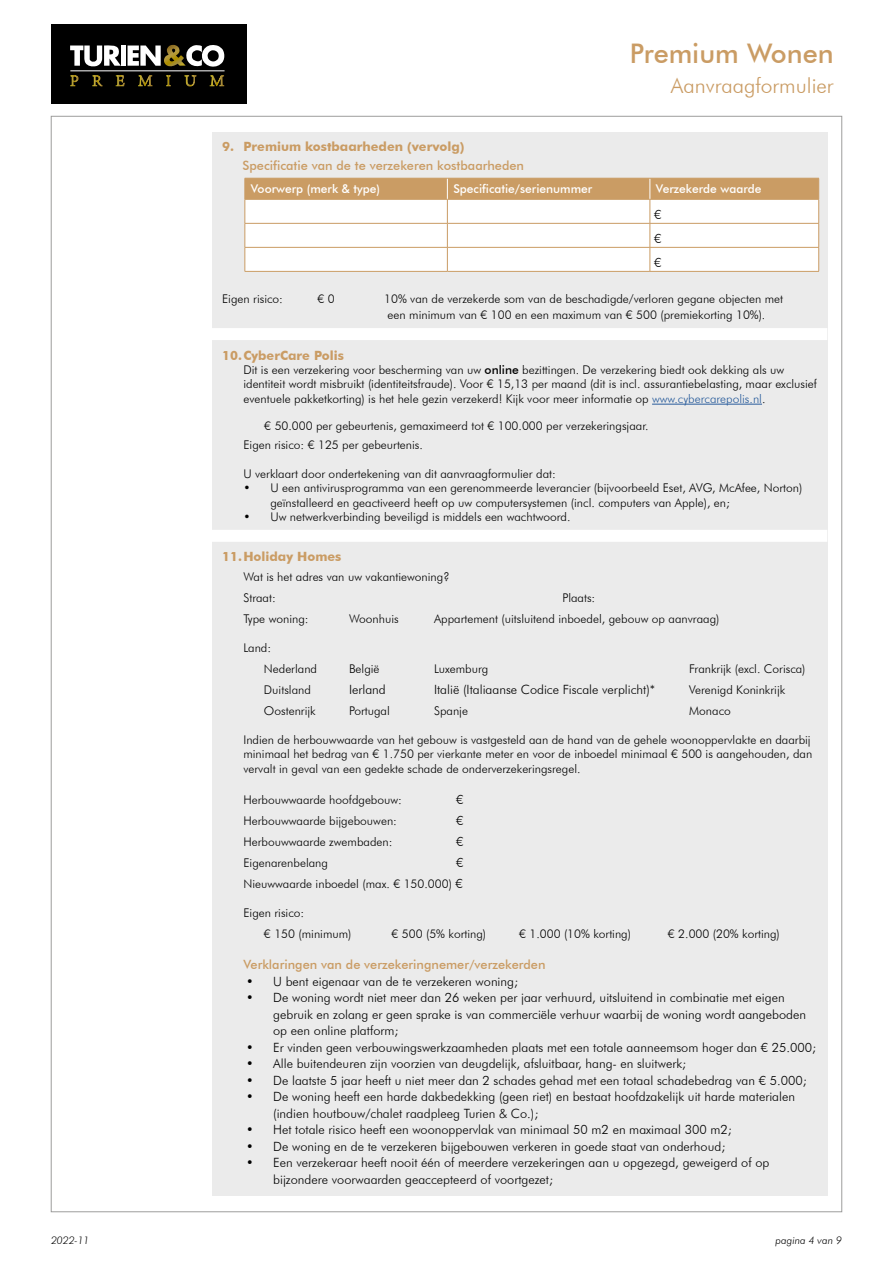
<style>
.page{position:relative;width:893px;height:1263px;background:#fff}
.page>*{position:absolute;margin:0;border:0;box-sizing:border-box;transform-origin:0 0}
.t1{font:500 27px "Futura BT";color:#ca9c64}
.t2{font:300 21px "Futura BT";color:#ca9c64}
.t3{font:300 12.75px/16.5px "Futura BT";color:#000}
.t4{font:500 12.75px "Futura BT";color:#ca9c64}
.t5{font:700 12.75px "Futura BT";color:#ca9c64}
.t6{font:300 12px/14.4px "Futura BT";color:#000}
.t7{font:500 12px "Futura BT";color:#fff}
.t8{font:italic 300 10.5px "Futura BT";color:#000}
.s1{font-weight:500}
.s2{color:#275b9b}
.s3{font-size:12.75px}
</style>
<div class="page">
<div style="left:212px;top:133px;width:616px;height:1063px;background:#ebebeb"></div>
<div style="left:51px;top:24px;width:195px;height:80px;background:#000"></div>
<hr style="left:70px;top:71px;width:155px;height:1px;background:#fff">
<svg style="left:70px;top:44px;width:154px;height:43px"></svg>
<div style="left:209px;top:328px;width:618px;height:12px;background:#fff"></div>
<hr style="left:652px;top:404px;width:110px;height:1px;background:#275b9b">
<div style="left:209px;top:530px;width:618px;height:12px;background:#fff"></div>
<hr style="left:245px;top:271px;width:202px;height:1px;background:#ca9c64">
<hr style="left:447px;top:271px;width:203px;height:1px;background:#ca9c64">
<hr style="left:650px;top:271px;width:169px;height:1px;background:#ca9c64">
<svg style="left:245px;top:178px;width:574px;height:93px;background:#f1e5d6"></svg>
<h1 class="t1" style="left:630px;top:37px;width:205px">Premium Wonen</h1>
<h2 class="t2" style="left:671px;top:73px;width:164px">Aanvraagformulier</h2>
<p class="t5" style="left:222px;top:139px;width:244px">9. Premium kostbaarheden (vervolg)</p>
<p class="t4" style="left:243px;top:158px;width:283px">Specificatie van de te verzekeren kostbaarheden</p>
<p class="t7" style="left:251px;top:182px;width:131px">Voorwerp (merk &amp; type)</p>
<p class="t7" style="left:453px;top:182px;width:140px">Specificatie/serienummer</p>
<p class="t7" style="left:656px;top:182px;width:107px">Verzekerde waarde</p>
<p class="t3" style="left:654px;top:202px;width:9px;line-height:24px;text-align:justify">€ € €</p>
<p class="t6" style="left:222px;top:291px;width:62px">Eigen risico:</p>
<p class="t6" style="left:317px;top:291px;width:19px">€ 0</p>
<p class="t6" style="left:384px;top:290px;width:400px;line-height:16.5px">10% van de verzekerde som van de beschadigde/verloren gegane objecten met een minimum van € 100 en een maximum van € 500 (premiekorting 10%).</p>
<p class="t5" style="left:222px;top:347px;width:123px">10.CyberCare Polis</p>
<p class="t6" style="left:243px;top:362px;width:575px">Dit is een verzekering voor bescherming van uw <span class="s1">online</span> bezittingen. De verzekering biedt ook dekking als uw identiteit wordt misbruikt (identiteitsfraude). Voor € 15,13 per maand (dit is incl. assurantiebelasting, maar exclusief eventuele pakketkorting) is het hele gezin verzekerd! Kijk voor meer informatie op <span class="s2">www.cybercarepolis.nl</span>.</p>
<p class="t6" style="left:243px;top:416px;width:406px;line-height:19.5px;text-indent:21px">€ 50.000 per gebeurtenis, gemaximeerd tot € 100.000 per verzekeringsjaar.<br>Eigen risico: € 125 per gebeurtenis.</p>
<p class="t6" style="left:243px;top:466px;width:314px">U verklaart door ondertekening van dit aanvraagformulier dat:</p>
<p class="t6" style="left:270px;top:481px;width:533px;text-indent:-27px">• U een antivirusprogramma van een gerenommeerde leverancier (bijvoorbeeld Eset, AVG, McAfee, Norton) geïnstalleerd en geactiveerd heeft op uw computersystemen (incl. computers van Apple), en;</p>
<p class="t6" style="left:243px;top:509px;width:329px">• Uw netwerkverbinding beveiligd is middels een wachtwoord.</p>
<p class="t5" style="left:222px;top:549px;width:121px">11.Holiday Homes</p>
<p class="t6" style="left:243px;top:566px;width:208px;line-height:21px">Wat is het adres van uw vakantiewoning?<br>Straat:</p>
<p class="t6" style="left:562px;top:590px;width:35px">Plaats:</p>
<p class="t6" style="left:243px;top:611px;width:67px">Type woning:</p>
<p class="t6" style="left:349px;top:611px;width:51px">Woonhuis</p>
<p class="t6" style="left:434px;top:611px;width:287px">Appartement (uitsluitend inboedel, gebouw op aanvraag)</p>
<p class="t6" style="left:264px;top:637px;width:55px;line-height:21px;text-indent:-21px">Land:<br>Nederland</p>
<p class="t6" style="left:349px;top:661px;width:32px">België</p>
<p class="t6" style="left:434px;top:661px;width:56px">Luxemburg</p>
<p class="t6" style="left:689px;top:661px;width:118px">Frankrijk (excl. Corisca)</p>
<p class="t6" style="left:264px;top:682px;width:48px">Duitsland</p>
<p class="t3" style="left:349px;top:681px;width:38px">Ierland</p>
<p class="t3" style="left:434px;top:681px;width:223px">Italië (Italiaanse Codice Fiscale verplicht)*</p>
<p class="t6" style="left:689px;top:682px;width:98px">Verenigd Koninkrijk</p>
<p class="t6" style="left:264px;top:703px;width:53px">Oostenrijk</p>
<p class="t6" style="left:349px;top:703px;width:42px">Portugal</p>
<p class="t6" style="left:434px;top:703px;width:35px">Spanje</p>
<p class="t6" style="left:689px;top:703px;width:43px">Monaco</p>
<p class="t6" style="left:243px;top:732px;width:570px">Indien de herbouwwaarde van het gebouw is vastgesteld aan de hand van de gehele woonoppervlakte en daarbij minimaal het bedrag van € 1.750 per vierkante meter en voor de inboedel minimaal € 500 is aangehouden, dan vervalt in geval van een gedekte schade de onderverzekeringsregel.</p>
<p class="t6" style="left:243px;top:792px;width:160px">Herbouwwaarde hoofdgebouw:</p>
<p class="t3" style="left:456px;top:791px;width:9px">€</p>
<p class="t6" style="left:243px;top:813px;width:155px">Herbouwwaarde bijgebouwen:</p>
<p class="t3" style="left:456px;top:812px;width:9px">€</p>
<p class="t6" style="left:243px;top:834px;width:151px">Herbouwwaarde zwembaden:</p>
<p class="t3" style="left:456px;top:833px;width:9px">€</p>
<p class="t6" style="left:243px;top:855px;width:86px">Eigenarenbelang</p>
<p class="t3" style="left:456px;top:854px;width:9px">€</p>
<p class="t6" style="left:243px;top:876px;width:221px">Nieuwwaarde inboedel (max. € 150.000) <span class="s3">€</span></p>
<p class="t6" style="left:264px;top:902px;width:89px;line-height:21px;text-indent:-21px">Eigen risico:<br>€ 150 (minimum)</p>
<p class="t6" style="left:391px;top:926px;width:96px">€ 500 (5% korting)</p>
<p class="t6" style="left:519px;top:926px;width:113px">€ 1.000 (10% korting)</p>
<p class="t6" style="left:668px;top:926px;width:113px">€ 2.000 (20% korting)</p>
<p class="t4" style="left:243px;top:957px;width:304px">Verklaringen van de verzekeringnemer/verzekerden</p>
<p class="t3" style="left:246px;top:973px;width:273px">• U bent eigenaar van de te verzekeren woning;</p>
<p class="t3" style="left:273px;top:989px;width:534px;text-indent:-27px">• De woning wordt niet meer dan 26 weken per jaar verhuurd, uitsluitend in combinatie met eigen gebruik en zolang er geen sprake is van commerciële verhuur waarbij de woning wordt aangeboden op een online platform;</p>
<p class="t3" style="left:246px;top:1039px;width:572px">• Er vinden geen verbouwingswerkzaamheden plaats met een totale aanneemsom hoger dan € 25.000;</p>
<p class="t3" style="left:246px;top:1055px;width:441px">• Alle buitendeuren zijn voorzien van deugdelijk, afsluitbaar, hang- en sluitwerk;</p>
<p class="t3" style="left:246px;top:1072px;width:562px">• De laatste 5 jaar heeft u niet meer dan 2 schades gehad met een totaal schadebedrag van € 5.000;</p>
<p class="t3" style="left:273px;top:1088px;width:523px;text-indent:-27px">• De woning heeft een harde dakbedekking (geen riet) en bestaat hoofdzakelijk uit harde materialen (indien houtbouw/chalet raadpleeg Turien &amp; Co.);</p>
<p class="t3" style="left:246px;top:1121px;width:487px">• Het totale risico heeft een woonoppervlak van minimaal 50 m2 en maximaal 300 m2;</p>
<p class="t3" style="left:246px;top:1138px;width:481px">• De woning en de te verzekeren bijgebouwen verkeren in goede staat van onderhoud;</p>
<p class="t3" style="left:273px;top:1154px;width:498px;text-indent:-27px">• Een verzekeraar heeft nooit één of meerdere verzekeringen aan u opgezegd, geweigerd of op bijzondere voorwaarden geaccepteerd of voortgezet;</p>
<p class="t8" style="left:51px;top:1234px;width:40px">2022-11</p>
<p class="t8" style="left:775px;top:1234px;width:68px">pagina 4 van 9</p>
</div>
